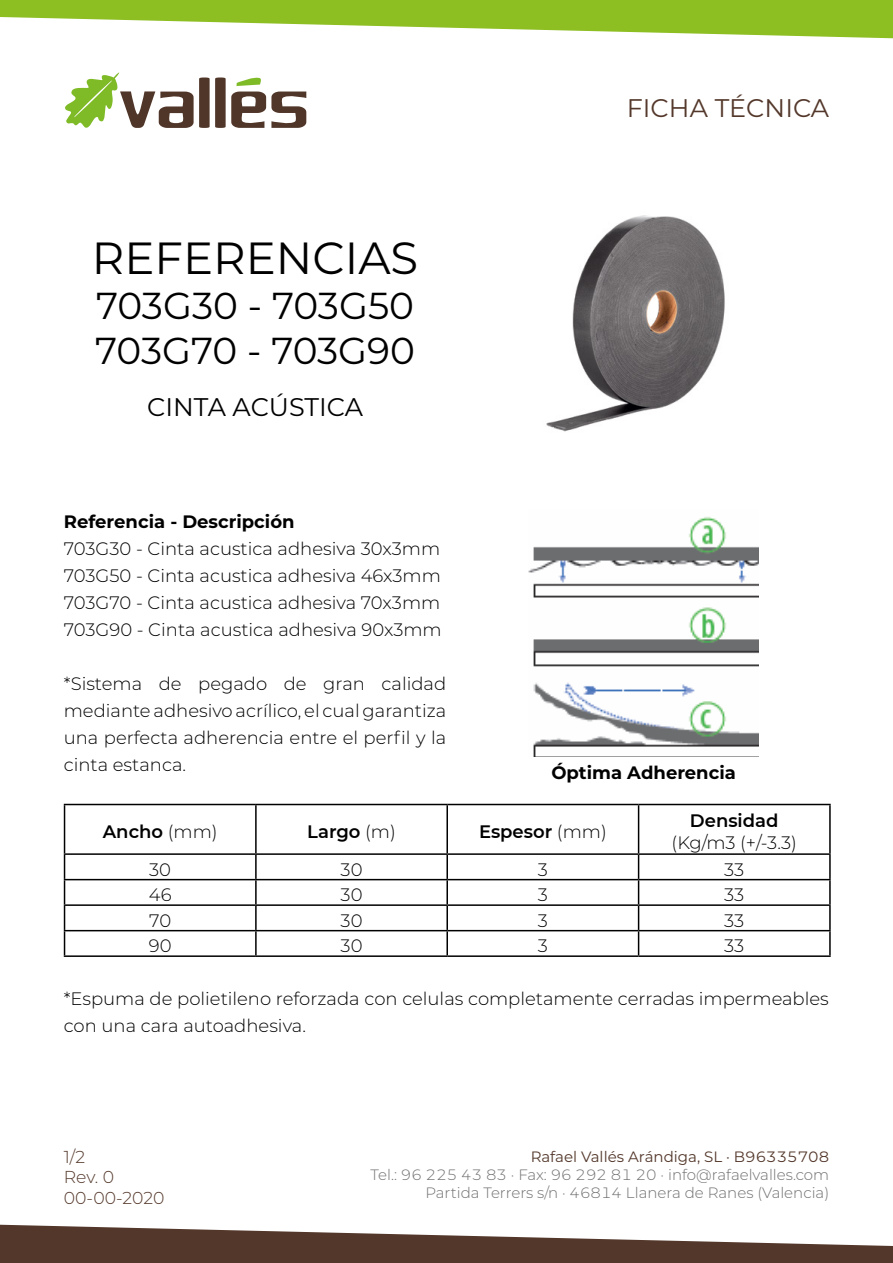
<style>
.page{position:relative;width:893px;height:1263px;background:#fff}
.page>*{position:absolute;margin:0;border:0;box-sizing:border-box;transform-origin:0 0}
.t1{font:45px "Montserrat";color:#000}
.t2{font:37.5px "Montserrat";color:#000}
.t3{font:25.5px "Montserrat";color:#000}
.t4{font:25.5px "Montserrat";color:#53372a}
.t5{font:300 18px/27px "Montserrat";color:#000;text-align:justify}
.t6{font:700 18px "Montserrat";color:#000}
.t7{font:600 18px "Montserrat";color:#000}
.t8{font:300 17.25px/20.7px "Montserrat";color:#53372a}
.t9{font:300 15px/18px "Montserrat";color:#706f6f;text-align:right}
.t10{font:15px "Montserrat";color:#53372a}
.s1{font-weight:300}
</style>
<div class="page">
<svg style="left:65px;top:72px;width:241px;height:56px"></svg>
<svg style="left:0;top:0;width:893px;height:38px"></svg>
<svg style="left:0;top:1225px;width:893px;height:38px"></svg>
<hr style="left:64px;top:804px;width:192px;height:1px;background:#000">
<hr style="left:64px;top:805px;width:1px;height:48px;background:#000">
<hr style="left:256px;top:804px;width:191px;height:1px;background:#000">
<hr style="left:255px;top:805px;width:2px;height:48px;background:#000">
<hr style="left:447px;top:804px;width:192px;height:1px;background:#000">
<hr style="left:446px;top:805px;width:2px;height:48px;background:#000">
<hr style="left:639px;top:804px;width:192px;height:1px;background:#000">
<hr style="left:638px;top:805px;width:1px;height:48px;background:#000">
<hr style="left:829px;top:805px;width:2px;height:48px;background:#000">
<hr style="left:64px;top:853px;width:192px;height:2px;background:#000">
<hr style="left:256px;top:853px;width:191px;height:2px;background:#000">
<hr style="left:255px;top:855px;width:2px;height:24px;background:#000">
<hr style="left:447px;top:853px;width:192px;height:2px;background:#000">
<hr style="left:446px;top:855px;width:2px;height:24px;background:#000">
<hr style="left:639px;top:853px;width:192px;height:2px;background:#000">
<hr style="left:829px;top:855px;width:2px;height:24px;background:#000">
<hr style="left:64px;top:879px;width:192px;height:1px;background:#000">
<hr style="left:256px;top:879px;width:191px;height:1px;background:#000">
<hr style="left:255px;top:880px;width:2px;height:24px;background:#000">
<hr style="left:447px;top:879px;width:192px;height:1px;background:#000">
<hr style="left:446px;top:880px;width:2px;height:24px;background:#000">
<hr style="left:639px;top:879px;width:192px;height:1px;background:#000">
<hr style="left:829px;top:880px;width:2px;height:24px;background:#000">
<hr style="left:64px;top:904px;width:192px;height:2px;background:#000">
<hr style="left:256px;top:904px;width:191px;height:2px;background:#000">
<hr style="left:255px;top:906px;width:2px;height:24px;background:#000">
<hr style="left:447px;top:904px;width:192px;height:2px;background:#000">
<hr style="left:446px;top:906px;width:2px;height:24px;background:#000">
<hr style="left:639px;top:904px;width:192px;height:2px;background:#000">
<hr style="left:829px;top:906px;width:2px;height:24px;background:#000">
<hr style="left:64px;top:930px;width:192px;height:1px;background:#000">
<svg style="left:64px;top:855px;width:1px;height:100px"></svg>
<hr style="left:256px;top:930px;width:191px;height:1px;background:#000">
<hr style="left:255px;top:931px;width:2px;height:24px;background:#000">
<hr style="left:447px;top:930px;width:192px;height:1px;background:#000">
<hr style="left:446px;top:931px;width:2px;height:24px;background:#000">
<hr style="left:639px;top:930px;width:192px;height:1px;background:#000">
<svg style="left:638px;top:855px;width:1px;height:100px"></svg>
<hr style="left:829px;top:931px;width:2px;height:24px;background:#000">
<hr style="left:64px;top:955px;width:192px;height:2px;background:#000">
<hr style="left:256px;top:955px;width:191px;height:2px;background:#000">
<hr style="left:447px;top:955px;width:192px;height:2px;background:#000">
<hr style="left:639px;top:955px;width:192px;height:2px;background:#000">
<img style="left:528px;top:517px;width:230px;height:239px">
<img style="left:546px;top:215px;width:179px;height:217px">
<p class="t1" style="left:92px;top:227px;width:328px">REFERENCIAS</p>
<p class="t2" style="left:96px;top:280px;width:319px">703G30 - 703G50</p>
<p class="t2" style="left:95px;top:325px;width:321px">703G70 - 703G90</p>
<p class="t3" style="left:147px;top:389px;width:217px">CINTA ACÚSTICA</p>
<p class="t6" style="left:64px;top:508px;width:232px">Referencia - Descripción</p>
<p class="t5" style="left:64px;top:534px;width:378px">703G30 - Cinta acustica adhesiva 30x3mm</p>
<p class="t5" style="left:64px;top:561px;width:379px">703G50 - Cinta acustica adhesiva 46x3mm</p>
<p class="t5" style="left:64px;top:588px;width:378px">703G70 - Cinta acustica adhesiva 70x3mm</p>
<p class="t5" style="left:64px;top:615px;width:379px">703G90 - Cinta acustica adhesiva 90x3mm</p>
<p class="t5" style="left:64px;top:669px;width:384px">*Sistema de pegado de gran calidad mediante adhesivo acrílico, el cual garantiza una perfecta adherencia entre el perfil y la cinta estanca.</p>
<h3 class="t4" style="left:627px;top:90px;width:204px">FICHA TÉCNICA</h3>
<p class="t6" style="left:551px;top:759px;width:186px">Óptima Adherencia</p>
<p class="t7" style="left:103px;top:819px;width:116px">Ancho <span class="s1">(mm)</span></p>
<p class="t7" style="left:307px;top:819px;width:90px">Largo <span class="s1">(m)</span></p>
<p class="t7" style="left:479px;top:819px;width:129px">Espesor <span class="s1">(mm)</span></p>
<p class="t7" style="left:690px;top:808px;width:90px">Densidad</p>
<p class="t5" style="left:672px;top:828px;width:127px">(Kg/m3 (+/-3.3)</p>
<p class="t5" style="left:149px;top:855px;width:23px">30</p>
<p class="t5" style="left:341px;top:855px;width:23px">30</p>
<p class="t5" style="left:538px;top:855px;width:12px">3</p>
<p class="t5" style="left:724px;top:855px;width:21px">33</p>
<p class="t5" style="left:149px;top:881px;width:24px">46</p>
<p class="t5" style="left:341px;top:881px;width:23px">30</p>
<p class="t5" style="left:538px;top:881px;width:12px">3</p>
<p class="t5" style="left:724px;top:881px;width:21px">33</p>
<p class="t5" style="left:149px;top:906px;width:23px">70</p>
<p class="t5" style="left:341px;top:906px;width:23px">30</p>
<p class="t5" style="left:538px;top:906px;width:12px">3</p>
<p class="t5" style="left:724px;top:906px;width:21px">33</p>
<p class="t5" style="left:149px;top:932px;width:24px">90</p>
<p class="t5" style="left:341px;top:932px;width:23px">30</p>
<p class="t5" style="left:538px;top:932px;width:12px">3</p>
<p class="t5" style="left:724px;top:932px;width:21px">33</p>
<p class="t5" style="left:64px;top:984px;width:767px">*Espuma de polietileno reforzada con celulas completamente cerradas impermeables con una cara autoadhesiva.</p>
<p class="t8" style="left:64px;top:1146px;width:102px">1/2<br>Rev. 0<br>00-00-2020</p>
<p class="t10" style="left:531px;top:1146px;width:300px">Rafael Vallés Arándiga, SL · B96335708</p>
<p class="t9" style="left:371px;top:1165px;width:460px">Tel.: 96 225 43 83 · Fax: 96 292 81 20 · info@rafaelvalles.com<br>Partida Terrers s/n · 46814 Llanera de Ranes (Valencia)</p>
</div>
